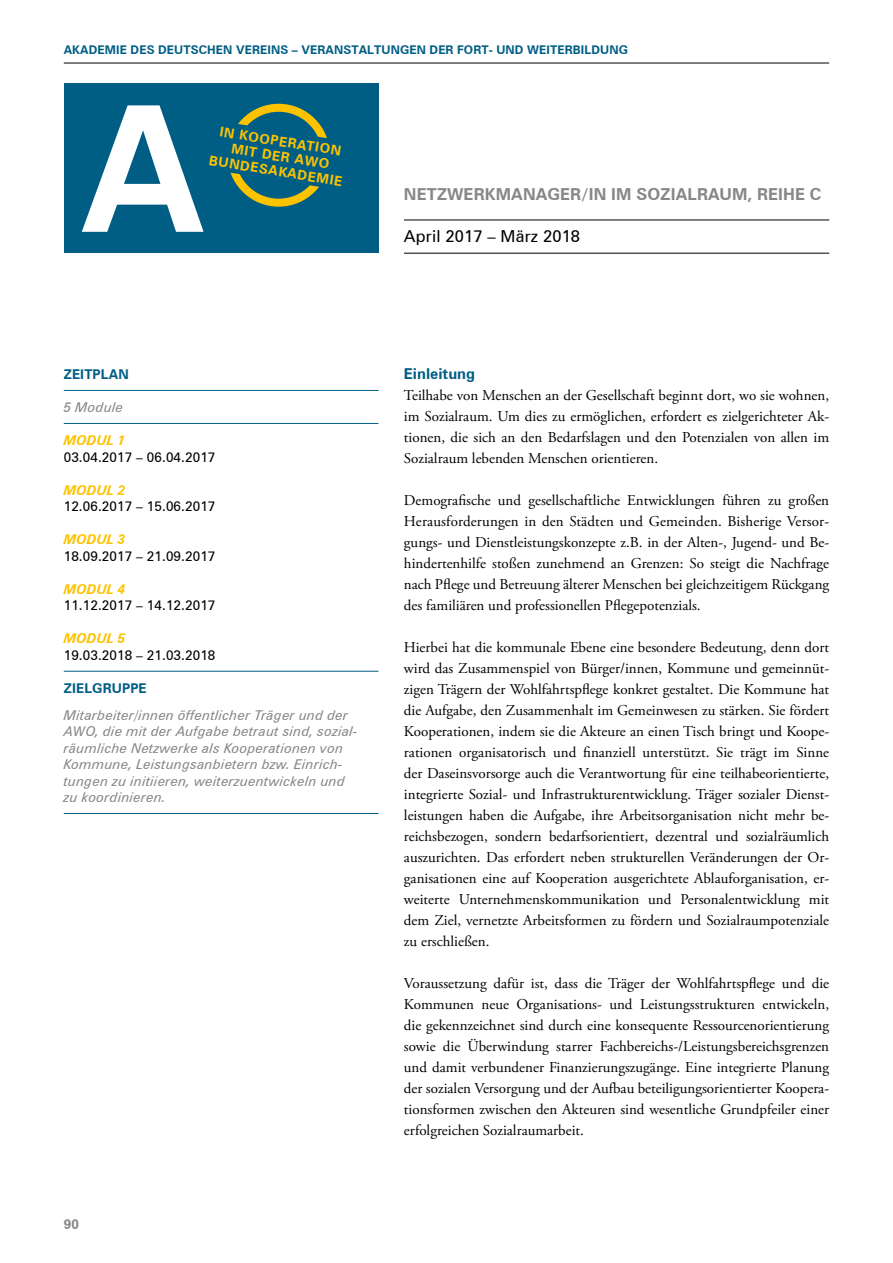
<style>
.page{position:relative;width:893px;height:1263px;background:#fff}
.page>*{position:absolute;margin:0;border:0;box-sizing:border-box;transform-origin:0 0}
.t1{font:700 175.5px "Zurich BT";color:#fff}
.t2{font:700 16.5px "Zurich BT";letter-spacing:.01em;color:#878787}
.t3{font:16.5px "Zurich BT";letter-spacing:.01em;color:#000}
.t4{font:15px/21px "Adobe Garamond Pro";color:#000;text-align:justify}
.t5{font:700 15px "Zurich BT";color:#005e85}
.t6{font:italic 13.5px/16.5px "Zurich BT";letter-spacing:.01em;color:#878787}
.t7{font:13.5px "Zurich BT";letter-spacing:.01em;color:#000}
.t8{font:700 13.5px/15px "Zurich BT";color:#fdc300;text-align:center}
.t9{font:italic 700 13.5px "Zurich BT";letter-spacing:.01em;color:#fdc300}
.t10{font:700 13.5px "Zurich BT";letter-spacing:.01em;color:#005e85}
.t11{font:700 13.5px "Zurich BT";color:#878787}
.t12{font:700 12px "Zurich BT";letter-spacing:.01em;color:#005e85}
</style>
<div class="page">
<hr style="left:64px;top:63px;width:765px;height:1px;background:#000">
<hr style="left:404px;top:220px;width:425px;height:1px;background:#000">
<hr style="left:404px;top:253px;width:425px;height:1px;background:#000">
<div style="left:64px;top:83px;width:314px;height:170px;background:#005e85"></div>
<hr style="left:64px;top:390px;width:314px;height:1px;background:#005e85">
<hr style="left:64px;top:423px;width:314px;height:1px;background:#005e85">
<hr style="left:64px;top:671px;width:314px;height:1px;background:#005e85">
<hr style="left:64px;top:813px;width:314px;height:1px;background:#005e85">
<div style="left:227px;top:104px;width:103px;height:103px;border:8px solid #fdc300;border-radius:50%"></div>
<svg style="left:227px;top:117px;width:103px;height:77px"></svg>
<p class="t12" style="left:64px;top:43px;width:566px">AKADEMIE DES DEUTSCHEN VEREINS – VERANSTALTUNGEN DER FORT- UND WEITERBILDUNG</p>
<h1 class="t1" style="left:81px;top:63px;width:125px">A</h1>
<p class="t8" style="left:215px;top:123px;width:136px;rotate:9deg">IN KOOPERATION<br>MIT DER AWO<br>BUNDESAKADEMIE</p>
<p class="t2" style="left:404px;top:184px;width:418px">NETZWERKMANAGER/IN IM SOZIALRAUM, REIHE C</p>
<p class="t3" style="left:404px;top:226px;width:178px">April 2017 – März 2018</p>
<p class="t10" style="left:64px;top:366px;width:66px">ZEITPLAN</p>
<p class="t6" style="left:64px;top:399px;width:61px">5 Module</p>
<p class="t9" style="left:64px;top:432px;width:63px">MODUL 1</p>
<p class="t7" style="left:64px;top:449px;width:153px">03.04.2017 – 06.04.2017</p>
<p class="t9" style="left:64px;top:482px;width:63px">MODUL 2</p>
<p class="t7" style="left:64px;top:498px;width:153px">12.06.2017 – 15.06.2017</p>
<p class="t9" style="left:64px;top:531px;width:63px">MODUL 3</p>
<p class="t7" style="left:64px;top:548px;width:153px">18.09.2017 – 21.09.2017</p>
<p class="t9" style="left:64px;top:581px;width:63px">MODUL 4</p>
<p class="t7" style="left:64px;top:597px;width:153px">11.12.2017 – 14.12.2017</p>
<p class="t9" style="left:64px;top:630px;width:63px">MODUL 5</p>
<p class="t7" style="left:64px;top:647px;width:153px">19.03.2018 – 21.03.2018</p>
<p class="t10" style="left:64px;top:680px;width:83px">ZIELGRUPPE</p>
<p class="t6" style="left:64px;top:706px;width:296px">Mitarbeiter/innen öffentlicher Träger und der AWO, die mit der Aufgabe betraut sind, sozial&shy;räumliche Netzwerke als Kooperationen von Kommune, Leistungsanbietern bzw. Einrich&shy;tungen zu initiieren, weiterzuentwickeln und zu -koordinieren.</p>
<p class="t11" style="left:64px;top:1216px;width:17px">90</p>
<p class="t5" style="left:404px;top:364px;width:73px">EINLEITUNG</p>
<p class="t4" style="left:404px;top:385px;width:427px">Teilhabe von Menschen an der Gesellschaft beginnt dort, wo sie wohnen, im Sozialraum. Um dies zu ermöglichen, erfordert es zielgerichteter Ak&shy;tionen, die sich an den Bedarfslagen und den Potenzialen von allen im Sozialraum lebenden Menschen orientieren.</p>
<p class="t4" style="left:404px;top:490px;width:427px">Demografische und gesellschaftliche Entwicklungen führen zu großen Herausforderungen in den Städten und Gemeinden. Bisherige Versor&shy;gungs- und Dienstleistungskonzepte z.B. in der Alten-, Jugend- und Be&shy;hindertenhilfe stoßen zunehmend an Grenzen: So steigt die Nachfrage nach Pflege und Betreuung älterer Menschen bei gleichzeitigem Rückgang des familiären und professionellen Pflegepotenzials.</p>
<p class="t4" style="left:404px;top:637px;width:427px">Hierbei hat die kommunale Ebene eine besondere Bedeutung, denn dort wird das Zusammenspiel von Bürger/innen, Kommune und gemeinnüt&shy;zigen Trägern der Wohlfahrtspflege konkret gestaltet. Die Kommune hat die Aufgabe, den Zusammenhalt im Gemeinwesen zu stärken. Sie fördert Kooperationen, indem sie die Akteure an einen Tisch bringt und Koope&shy;rationen organisatorisch und finanziell unterstützt. Sie trägt im Sinne der Daseinsvorsorge auch die Verantwortung für eine teilhabeorientierte, integrierte Sozial- und Infrastrukturentwicklung. Träger sozialer Dienst&shy;leistungen haben die Aufgabe, ihre Arbeitsorganisation nicht mehr be&shy;reichsbezogen, sondern bedarfsorientiert, dezentral und sozialräumlich auszurichten. Das erfordert neben strukturellen Veränderungen der Or&shy;ganisationen eine auf Kooperation ausgerichtete Ablauforganisation, er&shy;weiterte Unternehmenskommunikation und Personalentwicklung mit dem Ziel, vernetzte Arbeitsformen zu fördern und Sozialraumpotenziale zu erschließen.</p>
<p class="t4" style="left:404px;top:973px;width:427px">Voraussetzung dafür ist, dass die Träger der Wohlfahrtspflege und die Kommunen neue Organisations- und Leistungsstrukturen entwickeln, die gekennzeichnet sind durch eine konsequente Ressourcenorientierung sowie die Überwindung starrer Fachbereichs-/Leistungsbereichsgrenzen und damit verbundener Finanzierungszugänge. Eine integrierte Planung der sozialen Versorgung und der Aufbau beteiligungsorientierter Koopera&shy;tionsformen zwischen den Akteuren sind wesentliche Grundpfeiler einer erfolgreichen Sozialraumarbeit.</p>
</div>
